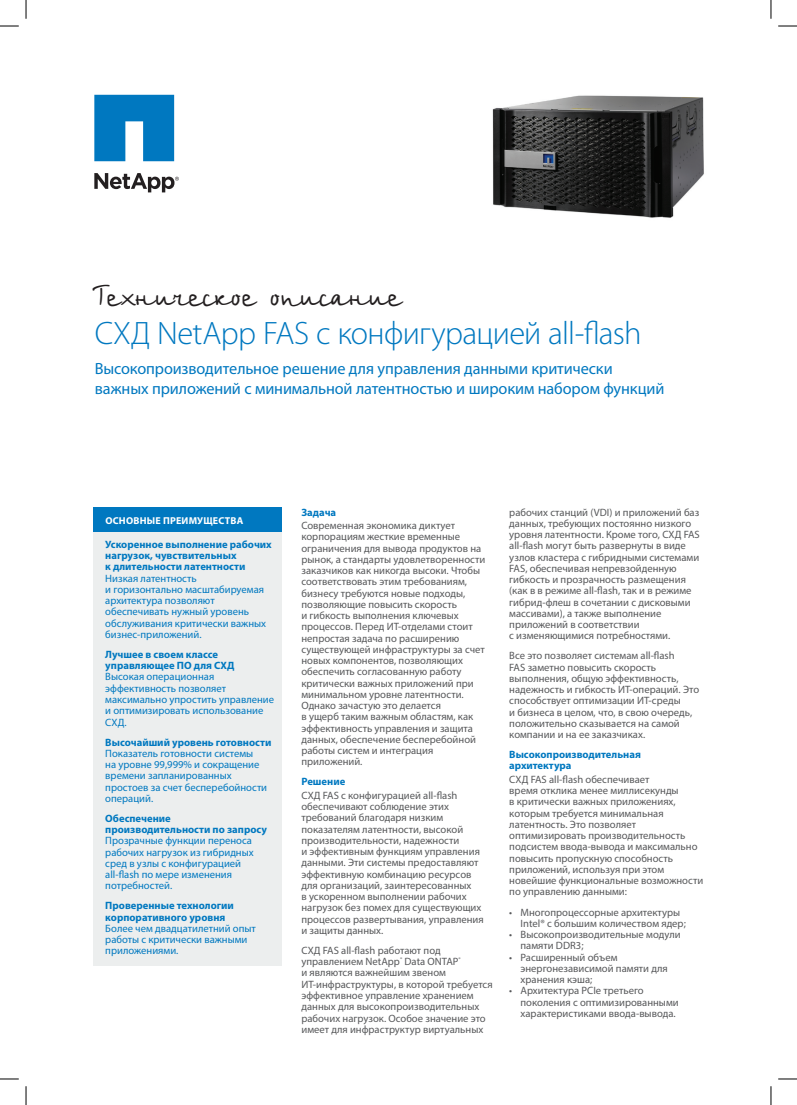
<style>
.page{position:relative;width:797px;height:1105px;background:#fff}
.page>*{position:absolute;margin:0;border:0;box-sizing:border-box;transform-origin:0 0}
._1_Cover_Title-26pt{font:300 32.5px "Myriad Pro";letter-spacing:-.02em;color:#0078c0}
._1_Eyebrow-23pt{font:28.75px "Birch C";color:#231f20}
._1_Cover_Subtitle-13{font:16.25px/20px "Myriad Pro";letter-spacing:-.01em;color:#0078c0}
._3_Body_Text-9pt{font:10.62px/11.2px "Myriad Pro";color:#57585a}
._7_Benefits_Text-9pt{font:10.62px/11.2px "Myriad Pro";color:#0078c0}
._3_Body_Bullet_Point{font:10.62px/11.2px "Myriad Pro";color:#57585a}
._7_Benefits_Subhead{font:700 10.62px/11.2px "Myriad Pro";color:#0078c0}
._2_Body_Subhead_L1-9{font:700 10.62px/11.2px "Myriad Pro";color:#0078c0}
._7_Benefits_Title-8p{font:700 10px "Myriad Pro";letter-spacing:.02em;color:#fff}
</style>
<div class="page">
<svg style="left:94px;top:95px;width:80px;height:66px;background:#238ac8"></svg>
<svg style="left:94px;top:173px;width:85px;height:19px"></svg>
<div style="left:93px;top:507px;width:189px;height:24px;background:#0078c0"></div>
<div style="left:93px;top:531px;width:189px;height:434px;background:#eceeee"></div>
<img style="left:492px;top:95px;width:212px;height:123px">
<svg style="left:0;top:25px;width:19px;height:2px"></svg>
<svg style="left:778px;top:25px;width:18px;height:2px"></svg>
<svg style="left:0;top:1078px;width:19px;height:1px"></svg>
<svg style="left:778px;top:1078px;width:18px;height:1px"></svg>
<svg style="left:25px;top:0;width:2px;height:19px"></svg>
<svg style="left:25px;top:1086px;width:2px;height:18px"></svg>
<svg style="left:770px;top:0;width:1px;height:19px"></svg>
<svg style="left:770px;top:1086px;width:1px;height:18px"></svg>
<p class="_1_Eyebrow-23pt" style="left:95px;top:276px;width:308px">Техническое описание</p>
<p class="_1_Cover_Title-26pt" style="left:95px;top:315px;width:548px">СХД NetApp FAS с конфигурацией all-flash</p>
<p class="_1_Cover_Subtitle-13" style="left:95px;top:358px;width:570px">Высокопроизводительное решение для управления данными критически важных приложений с минимальной латентностью и широким набором функций</p>
<p class="_7_Benefits_Title-8p" style="left:105px;top:514px;width:139px">ОСНОВНЫЕ ПРЕИМУЩЕСТВА</p>
<p class="_7_Benefits_Subhead" style="left:105px;top:538px;width:168px">Ускоренное выполнение рабочих нагрузок, чувствительных<br>к длительности латентности</p>
<p class="_7_Benefits_Text-9pt" style="left:105px;top:572px;width:162px">Низкая латентность<br>и горизонтально масштабируемая архитектура позволяют обеспечивать нужный уровень обслуживания критически важных бизнес-приложений.</p>
<p class="_7_Benefits_Subhead" style="left:105px;top:648px;width:131px">Лучшее в своем классе управляющее ПО для СХД</p>
<p class="_7_Benefits_Text-9pt" style="left:105px;top:671px;width:170px">Высокая операционная эффективность позволяет максимально упростить управление и оптимизировать использование<br>СХД.</p>
<p class="_7_Benefits_Subhead" style="left:105px;top:736px;width:167px">Высочайший уровень готовности</p>
<p class="_7_Benefits_Text-9pt" style="left:105px;top:747px;width:163px">Показатель готовности системы<br>на уровне 99,999% и сокращение времени запланированных простоев за счет бесперебойности операций.</p>
<p class="_7_Benefits_Subhead" style="left:105px;top:812px;width:163px">Обеспечение производительности по запросу</p>
<p class="_7_Benefits_Text-9pt" style="left:105px;top:834px;width:150px">Прозрачные функции переноса рабочих нагрузок из гибридных сред в узлы с конфигурацией all-flash по мере изменения потребностей.</p>
<p class="_7_Benefits_Subhead" style="left:105px;top:899px;width:130px">Проверенные технологии корпоративного уровня</p>
<p class="_7_Benefits_Text-9pt" style="left:105px;top:922px;width:152px">Более чем двадцатилетний опыт работы с критически важными приложениями.</p>
<p class="_2_Body_Subhead_L1-9" style="left:301px;top:506px;width:36px">Задача</p>
<p class="_3_Body_Text-9pt" style="left:301px;top:519px;width:185px">Современная экономика диктует корпорациям жесткие временные ограничения для вывода продуктов на рынок, а стандарты удовлетворенности заказчиков как никогда высоки. Чтобы соответствовать этим требованиям, бизнесу требуются новые подходы, позволяющие повысить скорость<br>и гибкость выполнения ключевых процессов. Перед ИТ-отделами стоит непростая задача по расширению существующей инфраструктуры за счет новых компонентов, позволяющих обеспечить согласованную работу критически важных приложений при минимальном уровне латентности.<br>Однако зачастую это делается<br>в ущерб таким важным областям, как эффективность управления и защита данных, обеспечение бесперебойной работы систем и интеграция приложений.</p>
<p class="_2_Body_Subhead_L1-9" style="left:301px;top:775px;width:45px">Решение</p>
<p class="_3_Body_Text-9pt" style="left:301px;top:789px;width:184px">СХД FAS с конфигурацией all-flash обеспечивают соблюдение этих требований благодаря низким показателям латентности, высокой производительности, надежности<br>и эффективным функциям управления данными. Эти системы предоставляют эффективную комбинацию ресурсов для организаций, заинтересованных<br>в ускоренном выполнении рабочих нагрузок без помех для существующих процессов развертывания, управления и защиты данных.</p>
<p class="_3_Body_Text-9pt" style="left:301px;top:944px;width:192px">СХД FAS all-flash работают под управлением NetApp<sup>®</sup> Data ONTAP<sup>®<br></sup>и являются важнейшим звеном ИТ-инфраструктуры, в которой требуется эффективное управление хранением данных для высокопроизводительных рабочих нагрузок. Особое значение это имеет для инфраструктур виртуальных</p>
<p class="_3_Body_Text-9pt" style="left:509px;top:506px;width:192px">рабочих станций (VDI) и приложений баз данных, требующих постоянно низкого уровня латентности. Кроме того, СХД FAS all-flash могут быть развернуты в виде узлов кластера с гибридными системами FAS, обеспечивая непревзойденную гибкость и прозрачность размещения (как в в режиме all-flash, так и в режиме гибрид-флеш в сочетании с дисковыми массивами), а также выполнение приложений в соответствии<br>с изменяющимися потребностями.</p>
<p class="_3_Body_Text-9pt" style="left:509px;top:650px;width:191px">Все это позволяет системам all-flash<br>FAS заметно повысить скорость выполнения, общую эффективность, надежность и гибкость ИТ-операций. Это способствует оптимизации ИТ-среды<br>и бизнеса в целом, что, в свою очередь, положительно сказывается на самой компании и на ее заказчиках.</p>
<p class="_2_Body_Subhead_L1-9" style="left:509px;top:748px;width:133px">Высокопроизводительная архитектура</p>
<p class="_3_Body_Text-9pt" style="left:509px;top:773px;width:195px">СХД FAS all-flash обеспечивает<br>время отклика менее миллисекунды<br>в критически важных приложениях, которым требуется минимальная латентность. Это позволяет оптимизировать производительность подсистем ввода-вывода и максимально повысить пропускную способность приложений, используя при этом новейшие функциональные возможности по управлению данными:</p>
<p class="_3_Body_Bullet_Point" style="left:520px;top:906px;width:167px;text-indent:-11px">• Многопроцессорные архитектуры<br>Intel® с большим количеством ядер;</p>
<p class="_3_Body_Bullet_Point" style="left:520px;top:928px;width:161px;text-indent:-11px">• Высокопроизводительные модули памяти DDR3;</p>
<p class="_3_Body_Bullet_Point" style="left:520px;top:951px;width:149px;text-indent:-11px">• Расширенный объем энергонезависимой памяти для хранения кэша;</p>
<p class="_3_Body_Bullet_Point" style="left:520px;top:984px;width:159px;text-indent:-11px">• Архитектура PCIe третьего поколения с оптимизированными характеристиками ввода-вывода.</p>
</div>
